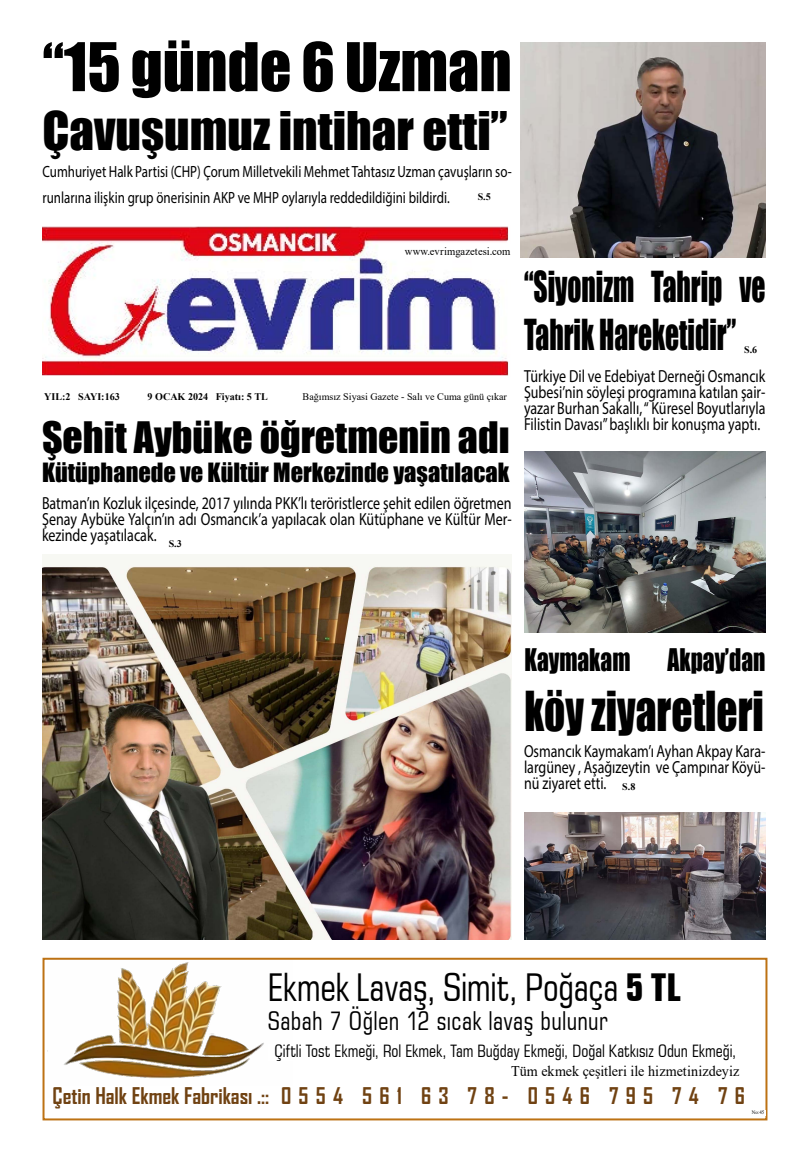
<style>
.page{position:relative;width:808px;height:1163px;background:#fff}
.page>*{position:absolute;margin:0;border:0;box-sizing:border-box;transform-origin:0 0}
.t1{font:62px "Impact";color:#000}
.t2{font:50.5px "Impact";color:#000;scale:.82 1}
.t3{font:48.9px "Impact";color:#000}
.t4{font:39.8px "Impact";color:#000}
.t5{font:39.2px/47.1px "Impact";color:#000;scale:.7 1}
.t6{font:condensed 38.4px "Square 721 BT";letter-spacing:-.01em;color:#000;scale:.95 1}
.t7{font:28.6px "Impact";color:#000;scale:.82 1}
.t8{font:condensed 25.6px "Square 721 BT";letter-spacing:.015em;color:#000;scale:.95 1}
.t9{font:24.4px "Impact";color:#000}
.t10{font:700 22px "Agency FB";color:#704212}
.t11{font:17.5px/16px "Myriad Pro";color:#000;text-align:justify;scale:.8 1}
.t12{font:condensed 17.2px "Square 721 BT";color:#000;scale:.95 1}
.t13{font:16.2px/26px "Myriad Pro";color:#000;scale:.8 1}
.t14{font:14.8px "Times New Roman";color:#000;scale:.95 1}
.t15{font:11.1px "Times New Roman";letter-spacing:.005em;color:#000;scale:.95 1}
.t16{font:10.1px "Times New Roman";color:#000}
.t17{font:700 10.1px "Times New Roman";color:#000}
.t18{font:700 10px "Times New Roman";color:#000}
.t19{font:5.3px "Times New Roman";color:#000;scale:.95 1}
.s1{font-weight:700}
</style>
<div class="page">
<img style="left:42px;top:226px;width:467px;height:150px">
<img style="left:47px;top:962px;width:217px;height:116px">
<div style="left:43px;top:957px;width:724px;height:163px;border:2px solid #bd7214"></div>
<div style="left:752px;top:1109px;width:13px;height:6px;background:#fff"></div>
<img style="left:42px;top:554px;width:470px;height:385px">
<img style="left:524px;top:451px;width:241px;height:181px">
<img style="left:524px;top:812px;width:241px;height:127px">
<img style="left:520px;top:43px;width:245px;height:215px">
<h1 class="t1" style="left:43px;top:19px;width:471px">“15 günde 6 Uzman</h1>
<h3 class="t3" style="left:43px;top:93px;width:467px">Çavuşumuz intihar etti”</h3>
<p class="t13" style="left:43px;top:158px;width:588px">Cumhuriyet Halk Partisi (CHP) Çorum Milletvekili Mehmet Tahtasız Uzman çavuşların so&shy;runlarına ilişkin grup önerisinin AKP ve MHP oylarıyla reddedildiğini bildirdi.</p>
<p class="t18" style="left:478px;top:189px;width:15px">S.5</p>
<p class="t15" style="left:405px;top:243px;width:113px">www.evrimgazetesi.com</p>
<p class="t17" style="left:44px;top:389px;width:77px">YIL:2 SAYI:163</p>
<p class="t17" style="left:148px;top:389px;width:122px">9 OCAK 2024 Fiyatı: 5 TL</p>
<p class="t16" style="left:303px;top:389px;width:206px">Bağımsız Siyasi Gazete - Salı ve Cuma günü çıkar</p>
<h3 class="t4" style="left:42px;top:406px;width:469px">Şehit Aybüke öğretmenin adı</h3>
<h3 class="t9" style="left:42px;top:453px;width:469px">Kütüphanede ve Kültür Merkezinde yaşatılacak</h3>
<p class="t11" style="left:42px;top:495px;width:588px">Batman’ın Kozluk ilçesinde, 2017 yılında PKK’lı teröristlerce şehit edilen öğretmen Şenay Aybüke Yalçın’ın adı Osmancık’a yapılacak olan Kütüphane ve Kültür Mer&shy;kezinde yaşatılacak.</p>
<p class="t18" style="left:169px;top:536px;width:15px">S.3</p>
<h3 class="t5" style="left:524px;top:262px;width:346px">“Siyonizm Tahrip ve<br>Tahrik Hareketidir”</h3>
<p class="t11" style="left:524px;top:368px;width:303px">Türkiye Dil ve Edebiyat Derneği Osmancık Şubesi’nin söyleşi programına katılan şair&shy;yazar Burhan Sakallı, “ Küresel Boyutlarıyla Filistin Davası” başlıklı bir konuşma yaptı.</p>
<p class="t18" style="left:744px;top:342px;width:15px">S.6</p>
<h3 class="t7" style="left:524px;top:637px;width:131px">Kaymakam</h3>
<h3 class="t7" style="left:668px;top:637px;width:121px">Akpay’dan</h3>
<h2 class="t2" style="left:524px;top:672px;width:294px">köy ziyaretleri</h2>
<p class="t11" style="left:524px;top:742px;width:303px">Osmancık Kaymakam’ı Ayhan Akpay Kara&shy;largüney , Aşağızeytin ve Çampınar Köyü&shy;nü ziyaret etti.</p>
<p class="t18" style="left:622px;top:778px;width:15px">S.8</p>
<h3 class="t6" style="left:268px;top:963px;width:436px">Ekmek Lavaş, Simit, Poğaça <span class="s1">5 TL</span></h3>
<h3 class="t8" style="left:268px;top:1005px;width:359px">Sabah 7 Öğlen 12 sıcak lavaş bulunur</h3>
<p class="t12" style="left:275px;top:1040px;width:488px">Çiftli Tost Ekmeği, Rol Ekmek, Tam Buğday Ekmeği, Doğal Katkısız Odun Ekmeği,</p>
<p class="t14" style="left:511px;top:1059px;width:242px">Tüm ekmek çeşitleri ile hizmetinizdeyiz</p>
<p class="t10" style="left:52px;top:1081px;width:694px">Çetin Halk Ekmek Fabrikası .:: 0554 561 63 78- 0546 795 74 76</p>
<p class="t19" style="left:752px;top:1107px;width:15px">No:45</p>
</div>
